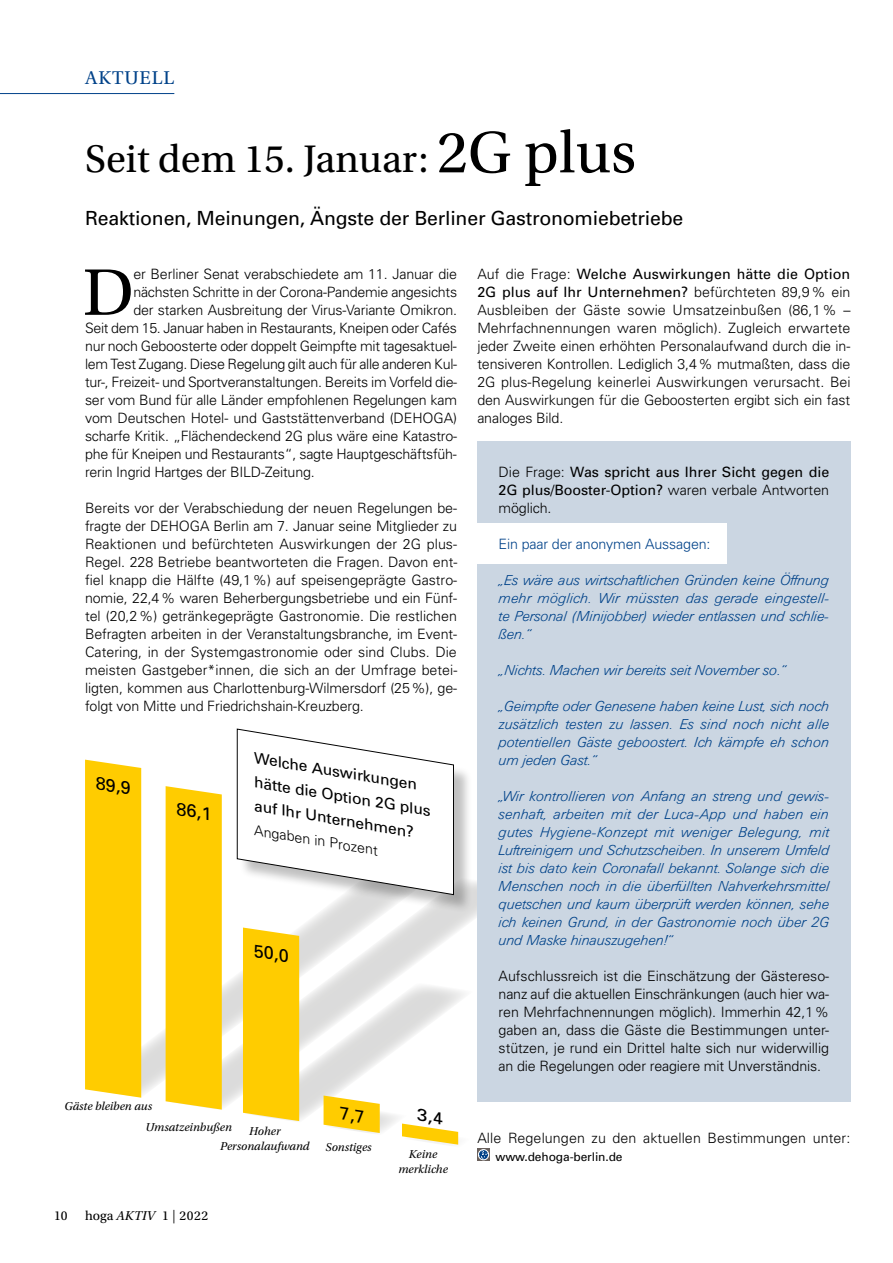
<style>
.page{position:relative;width:893px;height:1263px;background:#fff}
.page>*{position:absolute;margin:0;border:0;box-sizing:border-box;transform-origin:0 0}
.t1{font:69.45px "Utopia Std";color:#000}
.t2{font:40.5px "Utopia Std";color:#000}
.t3{font:19.5px "Univers";letter-spacing:-.01em;color:#000}
.t4{font:19.5px "Utopia Std";letter-spacing:.05em;color:#004289}
.t5{font:italic 17.85px "Univers";color:#000}
.t6{font:italic 15.15px/23.7px "Univers";color:#000;scale:1.05 1}
.t7{font:300 14.25px/18px "Univers";letter-spacing:-.015em;color:#000;text-align:justify}
.t8{font:italic 300 14.25px/18px "Univers BQ";letter-spacing:-.01em;color:#004289;text-align:justify}
.t9{font:14.25px/18px "Univers";color:#000;text-align:justify}
.t10{font:300 14.25px "Univers";letter-spacing:.005em;color:#000}
.t11{font:300 14.25px "Univers";letter-spacing:-.01em;color:#004289}
.t12{font:italic 300 14.1px "Univers";color:#000}
.t13{font:13.5px "Utopia Std";letter-spacing:.02em;color:#000}
.t14{font:13.5px "Utopia Std";color:#000}
.t15{font:italic 12px/14.4px "Utopia Std";color:#000;text-align:center}
.t16{font:12px "Univers";letter-spacing:-.01em;color:#000}
.s1{font-size:61.5px}
.s2{font-style:italic}
.s3{font-family:"Formata";font-weight:300}
.s4{font-weight:400}
.s5{font-weight:300}
</style>
<div class="page">
<svg style="left:141px;top:854px;width:96px;height:244px"></svg>
<svg style="left:218px;top:877px;width:259px;height:233px"></svg>
<div style="left:477px;top:441px;width:373px;height:661px;background:#cbd6e2"></div>
<div style="left:468px;top:523px;width:259px;height:40px;background:#fff"></div>
<hr style="left:0;top:93px;width:174px;height:1px;background:#004289">
<svg style="left:477px;top:1148px;width:13px;height:13px"></svg>
<svg style="left:85px;top:760px;width:56px;height:338px;background:#fecd07"></svg>
<div style="left:166px;top:786px;width:56px;height:323px;background:#fc0"></div>
<div style="left:240px;top:731px;width:232px;height:182px;background:#000;opacity:.25"></div>
<svg style="left:237px;top:729px;width:217px;height:166px"></svg>
<svg style="left:243px;top:927px;width:246px;height:233px"></svg>
<h3 class="t4" style="left:85px;top:68px;width:91px">AKTUELL</h3>
<h2 class="t2" style="left:85px;top:137px;width:553px">Seit dem 15. Januar: <span class="s1">2G plus</span></h2>
<h3 class="t3" style="left:85px;top:206px;width:600px">Reaktionen, Meinungen, Ängste der Berliner Gastronomiebetriebe</h3>
<h1 class="t1" style="left:83px;top:255px;width:53px">D</h1>
<p class="t7" style="left:133px;top:264px;width:325px">er Berliner Senat verabschiedete am 11. Januar die</p>
<p class="t7" style="left:133px;top:282px;width:325px">nächsten Schritte in der Corona-Pandemie angesichts</p>
<p class="t7" style="left:133px;top:300px;width:325px">der starken Ausbreitung der Virus-Variante Omikron.</p>
<p class="t7" style="left:85px;top:318px;width:373px">Seit dem 15. Januar haben in Restaurants, Kneipen oder Cafés</p>
<p class="t7" style="left:85px;top:336px;width:373px">nur noch Geboosterte oder doppelt Geimpfte mit tagesaktuel-</p>
<p class="t7" style="left:85px;top:354px;width:373px">lem Test Zugang. Diese Regelung gilt auch für alle anderen Kul-</p>
<p class="t7" style="left:85px;top:372px;width:374px">tur-, Freizeit- und Sportveranstaltungen. Bereits im Vorfeld die-</p>
<p class="t7" style="left:85px;top:390px;width:374px">ser vom Bund für alle Länder empfohlenen Regelungen kam</p>
<p class="t7" style="left:85px;top:408px;width:374px">vom Deutschen Hotel- und Gaststättenverband (DEHOGA)</p>
<p class="t7" style="left:85px;top:426px;width:373px">scharfe Kritik. „Flächendeckend 2G plus wäre eine Katastro-</p>
<p class="t7" style="left:85px;top:444px;width:373px">phe für Kneipen und Restaurants“, sagte Hauptgeschäftsfüh-</p>
<p class="t7" style="left:85px;top:462px;width:231px">rerin Ingrid Hartges der BILD-Zeitung.</p>
<p class="t7" style="left:85px;top:498px;width:374px">Bereits vor der Verabschiedung der neuen Regelungen be&shy;fragte der DEHOGA Berlin am 7. Januar seine Mitglieder zu Reaktionen und befürchteten Auswirkungen der 2G plus-Regel. 228 Betriebe beantworteten die Fragen. Davon ent&shy;fiel knapp die Hälfte (49,1%) auf speisengeprägte Gastro&shy;nomie, 22,4% waren Beherbergungsbetriebe und ein Fünf&shy;tel (20,2%) getränkegeprägte Gastronomie. Die restlichen Befragten arbeiten in der Veranstaltungsbranche, im Event-Catering, in der Systemgastronomie oder sind Clubs. Die meisten Gastgeber*innen, die sich an der Umfrage betei&shy;ligten, kommen aus Charlottenburg-Wilmersdorf (25%), ge&shy;folgt von Mitte und Friedrichshain-Kreuzberg.</p>
<p class="t5" style="left:99px;top:772px;width:37px;rotate:9deg">89,9</p>
<p class="t5" style="left:179px;top:797px;width:37px;rotate:9deg">86,1</p>
<p class="t6" style="left:257px;top:746px;width:175px;rotate:9deg">Welche Auswirkungen hätte die Option 2G plus auf Ihr Unternehmen?</p>
<p class="t12" style="left:256px;top:822px;width:127px;rotate:9deg">Angaben in Prozent</p>
<p class="t5" style="left:256px;top:940px;width:37px;rotate:8deg">50,0</p>
<p class="t15" style="left:145px;top:1096px;width:88px;line-height:21px;text-align:left;text-indent:-81px">Gäste bleiben aus<br>Umsatzeinbußen</p>
<p class="t15" style="left:220px;top:1124px;width:91px">Hoher<br>Personalaufwand</p>
<p class="t15" style="left:325px;top:1139px;width:48px">Sonstiges</p>
<p class="t14" style="left:54px;top:1208px;width:15px">10</p>
<p class="t13" style="left:85px;top:1208px;width:125px">hoga <span class="s2">AKTIV</span> 1 <span class="s3">|</span> 2022</p>
<p class="t15" style="left:398px;top:1147px;width:51px">Keine merkliche</p>
<p class="t7" style="left:477px;top:264px;width:375px">Auf die Frage: <span class="s4">Welche Auswirkungen hätte die Option 2G plus auf Ihr Unternehmen?</span> befürchteten 89,9% ein Ausbleiben der Gäste sowie Umsatzeinbußen (86,1% – Mehrfachnennungen waren möglich). Zugleich erwartete jeder Zweite einen erhöhten Personalaufwand durch die in&shy;tensiveren Kontrollen. Lediglich 3,4% mutmaßten, dass die 2G plus-Regelung keinerlei Auswirkungen verursacht. Bei den Auswirkungen für die Geboosterten ergibt sich ein fast analoges Bild.</p>
<p class="t9" style="left:499px;top:462px;width:332px"><span class="s5">Die Frage:</span> Was spricht aus Ihrer Sicht gegen die 2G plus/Booster-Option? <span class="s5">waren verbale Antworten möglich.</span></p>
<p class="t11" style="left:499px;top:535px;width:213px">Ein paar der anonymen Aussagen:</p>
<p class="t8" style="left:499px;top:571px;width:332px">„Es wäre aus wirtschaftlichen Gründen keine Öffnung mehr möglich. Wir müssten das gerade eingestell&shy;te Personal (Minijobber) wieder entlassen und schlie&shy;ßen.“</p>
<p class="t8" style="left:499px;top:661px;width:289px">„Nichts. Machen wir bereits seit November so.“</p>
<p class="t8" style="left:499px;top:697px;width:332px">„Geimpfte oder Genesene haben keine Lust, sich noch zusätzlich testen zu lassen. Es sind noch nicht alle potentiellen Gäste geboostert. Ich kämpfe eh schon um jeden Gast.“</p>
<p class="t8" style="left:499px;top:787px;width:332px">„Wir kontrollieren von Anfang an streng und gewis&shy;senhaft, arbeiten mit der Luca-App und haben ein gutes Hygiene-Konzept mit weniger Belegung, mit Luftreinigern und Schutzscheiben. In unserem Umfeld ist bis dato kein Coronafall bekannt. Solange sich die Menschen noch in die überfüllten Nahverkehrsmittel quetschen und kaum überprüft werden können, sehe ich keinen Grund, in der Gastronomie noch über 2G und Maske hinauszugehen!“</p>
<p class="t7" style="left:499px;top:966px;width:332px">Aufschlussreich ist die Einschätzung der Gästereso&shy;nanz auf die aktuellen Einschränkungen (auch hier wa&shy;ren Mehrfachnennungen möglich). Immerhin 42,1% gaben an, dass die Gäste die Bestimmungen unter&shy;stützen, je rund ein Drittel halte sich nur widerwillig an die Regelungen oder reagiere mit Unverständnis.</p>
<p class="t10" style="left:477px;top:1129px;width:375px">Alle Regelungen zu den aktuellen Bestimmungen unter:</p>
<p class="t16" style="left:495px;top:1149px;width:129px">www.dehoga-berlin.de</p>
</div>
